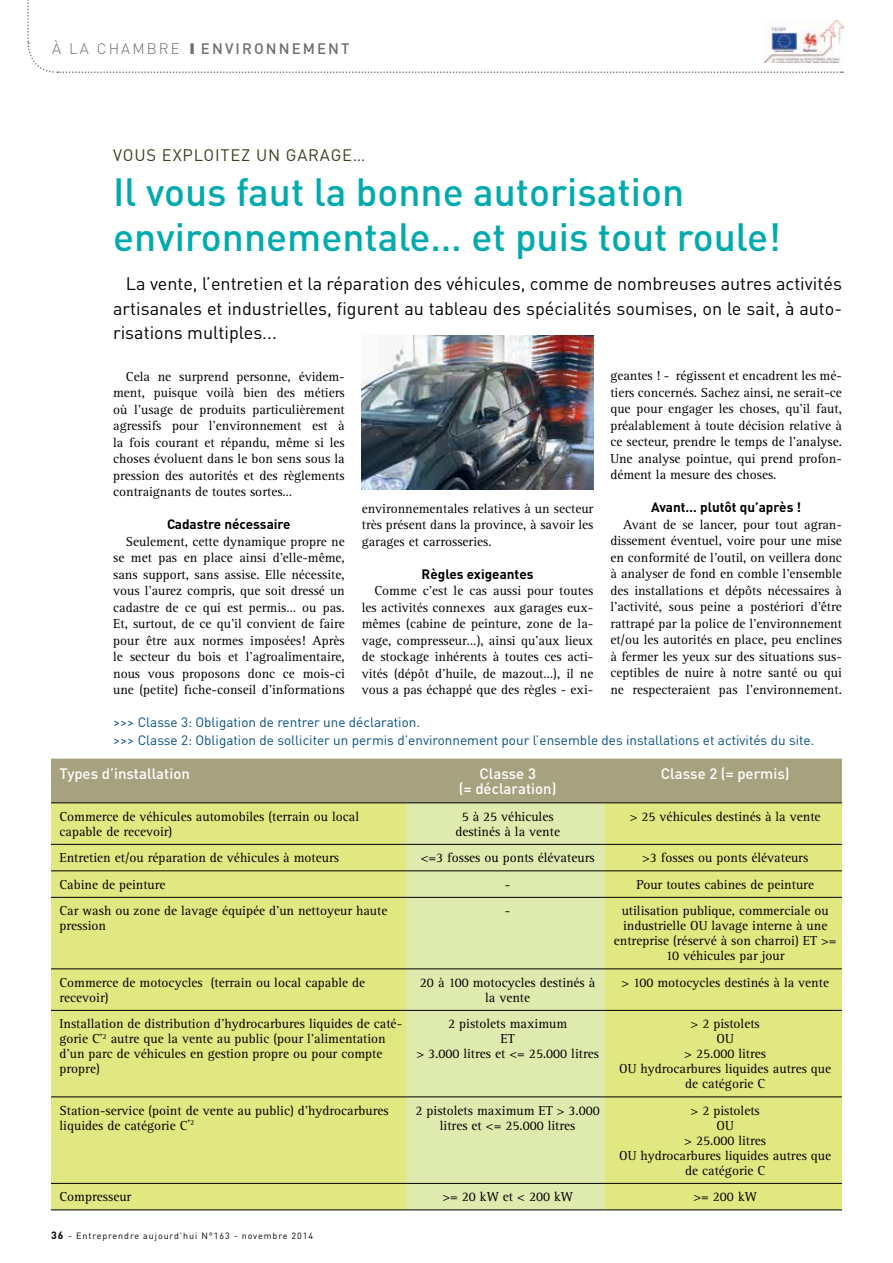
<style>
.page{position:relative;width:893px;height:1263px;background:#fff}
.page>*{position:absolute;margin:0;border:0;box-sizing:border-box;transform-origin:0 0}
.t1{font:500 39px/45px "DIN";color:#00aaad}
.t2{font:18px/24.8px "DIN";color:#000;text-align:justify}
.t3{font:16.5px "DIN";letter-spacing:.05em;color:#36411e}
.t4{font:500 15px/15px "DIN";color:#fff;text-align:center}
.t5{font:500 15px "DIN";letter-spacing:.14em;color:#6d6e71;scale:2 1}
.t6{font:13.5px/16.5px "Rotis Serif";color:#000;text-align:center}
.t7{font:13.5px/18px "DIN";color:#034e83}
.t8{font:700 13.5px "DIN";color:#000}
.t9{font:9px "DIN";letter-spacing:.1em;color:#000}
.s1{font-weight:300}
.s2{font-weight:700;font-size:10.5px}
</style>
<div class="page">
<svg style="left:27px;top:0;width:816px;height:73px"></svg>
<img style="left:765px;top:21px;width:78px;height:41px">
<div style="left:51px;top:759px;width:791px;height:43px;background:#a6a27f"></div>
<div style="left:51px;top:803px;width:791px;height:406px;background:#e1e881"></div>
<div style="left:407px;top:803px;width:197px;height:406px;background:#deeaae"></div>
<hr style="left:51px;top:802px;width:356px;height:1px;background:#000">
<hr style="left:407px;top:802px;width:197px;height:1px;background:#000">
<hr style="left:604px;top:802px;width:238px;height:1px;background:#000">
<hr style="left:51px;top:844px;width:356px;height:1px;background:#000">
<hr style="left:407px;top:844px;width:197px;height:1px;background:#000">
<hr style="left:604px;top:844px;width:238px;height:1px;background:#000">
<hr style="left:51px;top:870px;width:356px;height:1px;background:#000">
<hr style="left:407px;top:870px;width:197px;height:1px;background:#000">
<hr style="left:604px;top:870px;width:238px;height:1px;background:#000">
<hr style="left:51px;top:897px;width:356px;height:1px;background:#000">
<hr style="left:407px;top:897px;width:197px;height:1px;background:#000">
<hr style="left:604px;top:897px;width:238px;height:1px;background:#000">
<hr style="left:51px;top:968px;width:356px;height:1px;background:#000">
<hr style="left:407px;top:968px;width:197px;height:1px;background:#000">
<hr style="left:604px;top:968px;width:238px;height:1px;background:#000">
<hr style="left:51px;top:1010px;width:356px;height:1px;background:#000">
<hr style="left:407px;top:1010px;width:197px;height:1px;background:#000">
<hr style="left:604px;top:1010px;width:238px;height:1px;background:#000">
<hr style="left:51px;top:1096px;width:356px;height:1px;background:#000">
<hr style="left:407px;top:1096px;width:197px;height:1px;background:#000">
<hr style="left:604px;top:1096px;width:238px;height:1px;background:#000">
<hr style="left:51px;top:1183px;width:356px;height:1px;background:#000">
<hr style="left:407px;top:1183px;width:197px;height:1px;background:#000">
<hr style="left:604px;top:1183px;width:238px;height:1px;background:#000">
<hr style="left:51px;top:1209px;width:356px;height:1px;background:#000">
<hr style="left:407px;top:1209px;width:197px;height:1px;background:#000">
<hr style="left:604px;top:1209px;width:238px;height:1px;background:#000">
<img style="left:362px;top:335px;width:231px;height:155px">
<p class="t5" style="left:52px;top:38px;width:150px"><span class="s1">À LA CHAMBRE</span> IENVIRONNEMENT</p>
<p class="t3" style="left:113px;top:146px;width:254px">VOUS EXPLOITEZ UN GARAGE…</p>
<h1 class="t1" style="left:113px;top:168px;width:669px">Il vous faut la bonne autorisation environnementale… et puis tout roule!</h1>
<h2 class="t2" style="left:113px;top:271px;width:730px;text-indent:13px">La vente, l’entretien et la réparation des véhicules, comme de nombreuses autres activités artisanales et industrielles, figurent au tableau des spécialités soumises, on le sait, à auto&shy;risations multiples...</h2>
<p class="t6" style="left:113px;top:368px;width:233px;text-align:justify;text-indent:13px">Cela ne surprend personne, évidem&shy;ment, puisque voilà bien des métiers où l’usage de produits particulièrement agressifs pour l’environnement est à la fois courant et répandu, même si les choses évoluent dans le bon sens sous la pression des autorités et des règlements contraignants de toutes sortes…</p>
<p class="t8" style="left:167px;top:515px;width:125px">Cadastre nécessaire</p>
<p class="t6" style="left:113px;top:533px;width:233px;text-align:justify;text-indent:13px">Seulement, cette dynamique propre ne se met pas en place ainsi d’elle-même, sans support, sans assise. Elle nécessite, vous l’aurez compris, que soit dressé un cadastre de ce qui est permis… ou pas.<br>Et, surtout, de ce qu’il convient de faire pour être aux normes imposées! Après le secteur du bois et l’agroalimentaire, nous vous proposons donc ce mois-ci une (petite) fiche-conseil d’informations</p>
<p class="t6" style="left:610px;top:368px;width:233px;text-align:justify">geantes ! - régissent et encadrent les mé&shy;tiers concernés. Sachez ainsi, ne serait-ce que pour engager les choses, qu’il faut, préalablement à toute décision relative à ce secteur, prendre le temps de l’analyse.<br>Une analyse pointue, qui prend profon&shy;dément la mesure des choses.</p>
<p class="t8" style="left:651px;top:498px;width:152px">Avant… plutôt qu’après !</p>
<p class="t6" style="left:610px;top:517px;width:233px;text-align:justify;text-indent:13px">Avant de se lancer, pour tout agran&shy;dissement éventuel, voire pour une mise en conformité de l’outil, on veillera donc à analyser de fond en comble l’ensemble des installations et dépôts nécessaires à l’activité, sous peine a postériori d’être rattrapé par la police de l’environnement et/ou les autorités en place, peu enclines à fermer les yeux sur des situations sus&shy;ceptibles de nuire à notre santé ou qui ne respecteraient pas l’environnement.</p>
<p class="t6" style="left:362px;top:500px;width:233px;text-align:justify">environnementales relatives à un secteur très présent dans la province, à savoir les garages et carrosseries.</p>
<p class="t8" style="left:422px;top:565px;width:113px">Règles exigeantes</p>
<p class="t6" style="left:362px;top:583px;width:233px;text-align:justify;text-indent:13px">Comme c’est le cas aussi pour toutes les activités connexes aux garages eux&shy;mêmes (cabine de peinture, zone de la&shy;vage, compresseur…), ainsi qu’aux lieux de stockage inhérents à toutes ces acti&shy;vités (dépôt d’huile, de mazout…), il ne vous a pas échappé que des règles - exi-</p>
<p class="t7" style="left:113px;top:714px;width:703px">&gt;&gt;&gt; Classe 3: Obligation de rentrer une déclaration.<br>&gt;&gt;&gt; Classe 2: Obligation de solliciter un permis d’environnement pour l’ensemble des installations et activités du site.</p>
<p class="t4" style="left:60px;top:766px;width:132px">Types d’installation</p>
<p class="t4" style="left:459px;top:766px;width:99px">Classe 3<br>(= déclaration)</p>
<p class="t4" style="left:661px;top:766px;width:130px">Classe 2 (= permis)</p>
<p class="t6" style="left:60px;top:809px;width:301px;line-height:15px;text-align:left">Commerce de véhicules automobiles (terrain ou local capable de recevoir)</p>
<p class="t6" style="left:455px;top:809px;width:106px;line-height:15px">5 à 25 véhicules destinés à la vente</p>
<p class="t6" style="left:630px;top:808px;width:192px">&gt; 25 véhicules destinés à la vente</p>
<p class="t6" style="left:60px;top:850px;width:281px">Entretien et/ou réparation de véhicules à moteurs</p>
<p class="t6" style="left:421px;top:850px;width:175px">&lt;=3 fosses ou ponts élévateurs</p>
<p class="t6" style="left:642px;top:850px;width:168px">&gt;3 fosses ou ponts élévateurs</p>
<p class="t6" style="left:60px;top:876px;width:108px">Cabine de peinture</p>
<p class="t6" style="left:505px;top:876px;width:7px">-</p>
<p class="t6" style="left:636px;top:876px;width:179px">Pour toutes cabines de peinture</p>
<p class="t6" style="left:60px;top:904px;width:329px;line-height:15px;text-align:left">Car wash ou zone de lavage équipée d’un nettoyeur haute pression</p>
<p class="t6" style="left:505px;top:903px;width:7px">-</p>
<p class="t6" style="left:614px;top:904px;width:224px;line-height:15px">utilisation publique, commerciale ou industrielle OU lavage interne à une entreprise (réservé à son charroi) ET &gt;= 10 véhicules par jour</p>
<p class="t6" style="left:60px;top:975px;width:307px;line-height:15px;text-align:left">Commerce de motocycles (terrain ou local capable de recevoir)</p>
<p class="t6" style="left:420px;top:975px;width:177px;line-height:15px">20 à 100 motocycles destinés à la vente</p>
<p class="t6" style="left:621px;top:974px;width:209px">&gt; 100 motocycles destinés à la vente</p>
<p class="t6" style="left:60px;top:1017px;width:344px;line-height:15px;text-align:left">Installation de distribution d’hydrocarbures liquides de caté&shy;gorie C<sup>*2</sup> autre que la vente au public (pour l’alimentation d’un parc de véhicules en gestion propre ou pour compte propre)</p>
<p class="t6" style="left:416px;top:1017px;width:184px;line-height:15px">2 pistolets maximum<br>ET<br>&gt; 3.000 litres et &lt;= 25.000 litres</p>
<p class="t6" style="left:619px;top:1017px;width:213px;line-height:15px">&gt; 2 pistolets<br>OU<br>&gt; 25.000 litres<br>OU hydrocarbures liquides autres que de catégorie C</p>
<p class="t6" style="left:60px;top:1103px;width:331px;line-height:15px;text-align:left">Station-service (point de vente au public) d’hydrocarbures liquides de catégorie C<sup>*2</sup></p>
<p class="t6" style="left:416px;top:1103px;width:186px;line-height:15px">2 pistolets maximum ET &gt; 3.000 litres et &lt;= 25.000 litres</p>
<p class="t6" style="left:619px;top:1103px;width:213px;line-height:15px">&gt; 2 pistolets<br>OU<br>&gt; 25.000 litres<br>OU hydrocarbures liquides autres que de catégorie C</p>
<p class="t6" style="left:60px;top:1189px;width:73px">Compresseur</p>
<p class="t6" style="left:442px;top:1189px;width:132px">&gt;= 20 kW et &lt; 200 kW</p>
<p class="t6" style="left:693px;top:1189px;width:65px">&gt;= 200 kW</p>
<p class="t9" style="left:51px;top:1230px;width:264px"><span class="s2">36</span> - Entreprendre aujourd’hui N°163 - novembre 2014</p>
</div>
